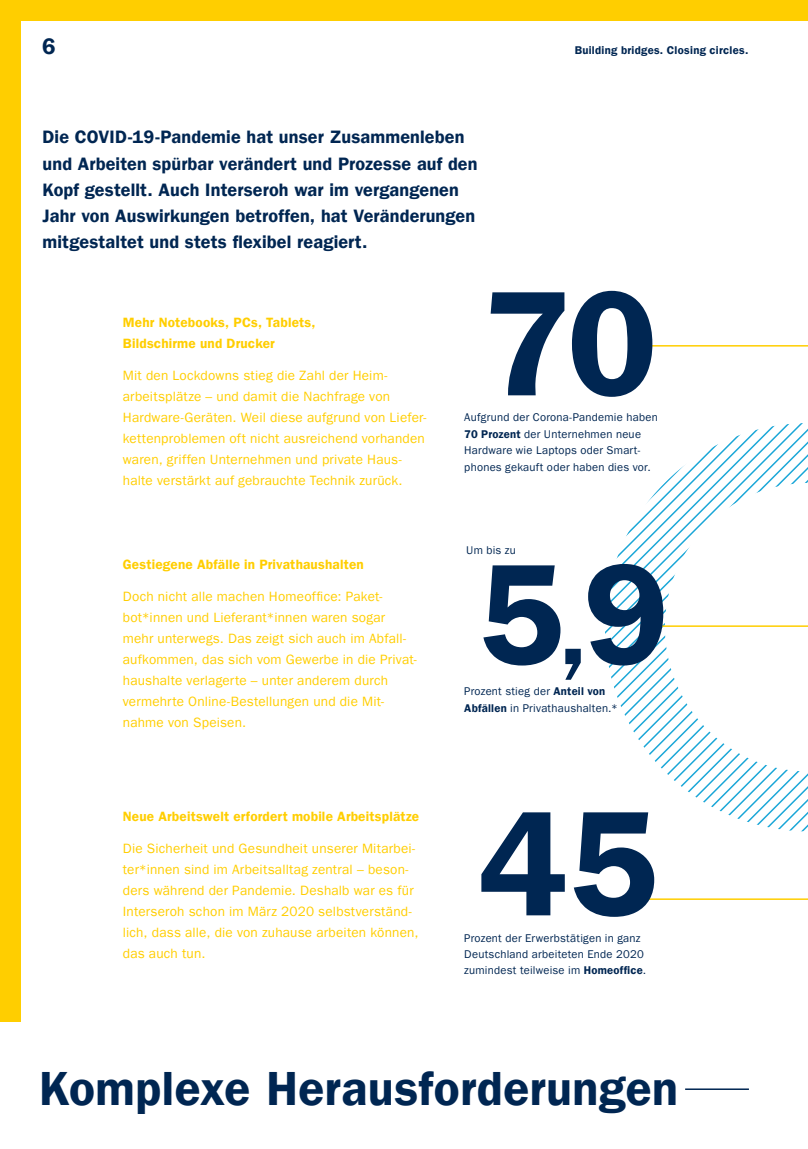
<style>
.page{position:relative;width:808px;height:1149px;background:#fff}
.page>*{position:absolute;margin:0;border:0;box-sizing:border-box;transform-origin:0 0}
.t1{font:150px "Franklin Gothic LT Pro Dm";color:#002652}
.t2{font:143.7px "Franklin Gothic LT Pro Dm";color:#002652}
.t3{font:48px "Franklin Gothic LT Pro Dm";letter-spacing:.01em;color:#002652}
.t4{font:22.5px "Franklin Gothic LT Pro Dm";color:#002652}
.t5{font:18px/26.2px "Franklin Gothic LT Pro Dm";letter-spacing:.01em;color:#002652}
.t6{font:13.5px/21px "Franklin Gothic LT Pro";letter-spacing:.015em;color:#ffce00}
.t7{font:13.5px/21px "Franklin Gothic LT Pro Dm";letter-spacing:.015em;color:#ffce00}
.t8{font:11.25px/16.5px "Franklin Gothic LT Pro";letter-spacing:.02em;color:#002652}
.t9{font:11.25px "Franklin Gothic LT Pro Dm";letter-spacing:.025em;color:#002652}
.s1{font-family:"Franklin Gothic LT Pro Dm"}
.s2{font-size:97.95px}
</style>
<div class="page">
<div style="left:0;top:0;width:808px;height:1020px;background:#ffce00"></div>
<div style="left:21px;top:21px;width:787px;height:1127px;background:#fff"></div>
<svg style="left:616px;top:531px;width:13px;height:185px"></svg>
<svg style="left:629px;top:518px;width:13px;height:222px"></svg>
<svg style="left:642px;top:493px;width:13px;height:268px"></svg>
<svg style="left:655px;top:481px;width:12px;height:288px"></svg>
<svg style="left:667px;top:469px;width:13px;height:312px"></svg>
<svg style="left:680px;top:465px;width:13px;height:328px"></svg>
<svg style="left:693px;top:454px;width:13px;height:349px"></svg>
<svg style="left:706px;top:444px;width:12px;height:363px"></svg>
<svg style="left:718px;top:423px;width:90px;height:408px"></svg>
<hr style="left:685px;top:1088px;width:64px;height:1px;background:#002652">
<hr style="left:645px;top:345px;width:163px;height:1px;background:#ffce00">
<hr style="left:645px;top:625px;width:163px;height:1px;background:#ffce00">
<hr style="left:624px;top:898px;width:184px;height:1px;background:#ffce00">
<h3 class="t4" style="left:42px;top:33px;width:15px">6</h3>
<p class="t9" style="left:575px;top:44px;width:175px">Building bridges. Closing circles.</p>
<p class="t5" style="left:43px;top:124px;width:436px">Die COVID-19-Pandemie hat unser Zusammenleben und Arbeiten spürbar verändert und Prozesse auf den Kopf gestellt. Auch Interseroh war im vergangenen Jahr von Auswirkungen betroffen, hat Veränderungen mitgestaltet und stets flexibel reagiert.</p>
<p class="t7" style="left:123px;top:312px;width:194px">Mehr Notebooks, PCs, Tablets,<br>Bildschirme und Drucker</p>
<p class="t6" style="left:123px;top:365px;width:305px">Mit den Lockdowns stieg die Zahl der Heim&shy;arbeitsplätze – und damit die Nachfrage von Hardware-Geräten. Weil diese aufgrund von Liefer&shy;kettenproblemen oft nicht ausreichend vorhanden waren, griffen Unternehmen und private Haus&shy;halte verstärkt auf gebrauchte Technik zurück.</p>
<p class="t7" style="left:123px;top:553px;width:242px">Gestiegene Abfälle in Privathaushalten</p>
<p class="t6" style="left:123px;top:585px;width:295px">Doch nicht alle machen Homeoffice: Paket&shy;bot*innen und Lieferant*innen waren sogar mehr unterwegs. Das zeigt sich auch im Abfall&shy;aufkommen, das sich vom Gewerbe in die Privat&shy;haushalte verlagerte – unter anderem durch vermehrte Online-Bestellungen und die Mit&shy;nahme von Speisen.</p>
<p class="t7" style="left:123px;top:805px;width:298px">Neue Arbeitswelt erfordert mobile Arbeitsplätze</p>
<p class="t6" style="left:123px;top:837px;width:297px">Die Sicherheit und Gesundheit unserer Mitarbei&shy;ter*innen sind im Arbeitsalltag zentral – beson&shy;ders während der Pandemie. Deshalb war es für Interseroh schon im März 2020 selbstverständ&shy;lich, dass alle, die von zuhause arbeiten können, das auch tun.</p>
<h1 class="t1" style="left:481px;top:255px;width:178px">70</h1>
<p class="t8" style="left:464px;top:409px;width:195px">Aufgrund der Corona-Pandemie haben <span class="s1">70 Prozent</span> der Unternehmen neue Hardware wie Laptops oder Smart&shy;phones gekauft oder haben dies vor.</p>
<p class="t8" style="left:466px;top:541px;width:51px">Um bis zu</p>
<h2 class="t2" style="left:480px;top:529px;width:190px">5<span class="s2">,</span>9</h2>
<p class="t8" style="left:464px;top:683px;width:155px">Prozent stieg der <span class="s1">Anteil von<br>Abfällen</span> in Privathaushalten.*</p>
<h1 class="t1" style="left:478px;top:774px;width:183px">45</h1>
<p class="t8" style="left:464px;top:930px;width:183px;line-height:15.8px">Prozent der Erwerbstätigen in ganz<br>Deutschland arbeiteten Ende 2020 zumindest teilweise im <span class="s1">Homeoffice</span>.</p>
<h3 class="t3" style="left:39px;top:1059px;width:640px">Komplexe Herausforderungen</h3>
</div>
